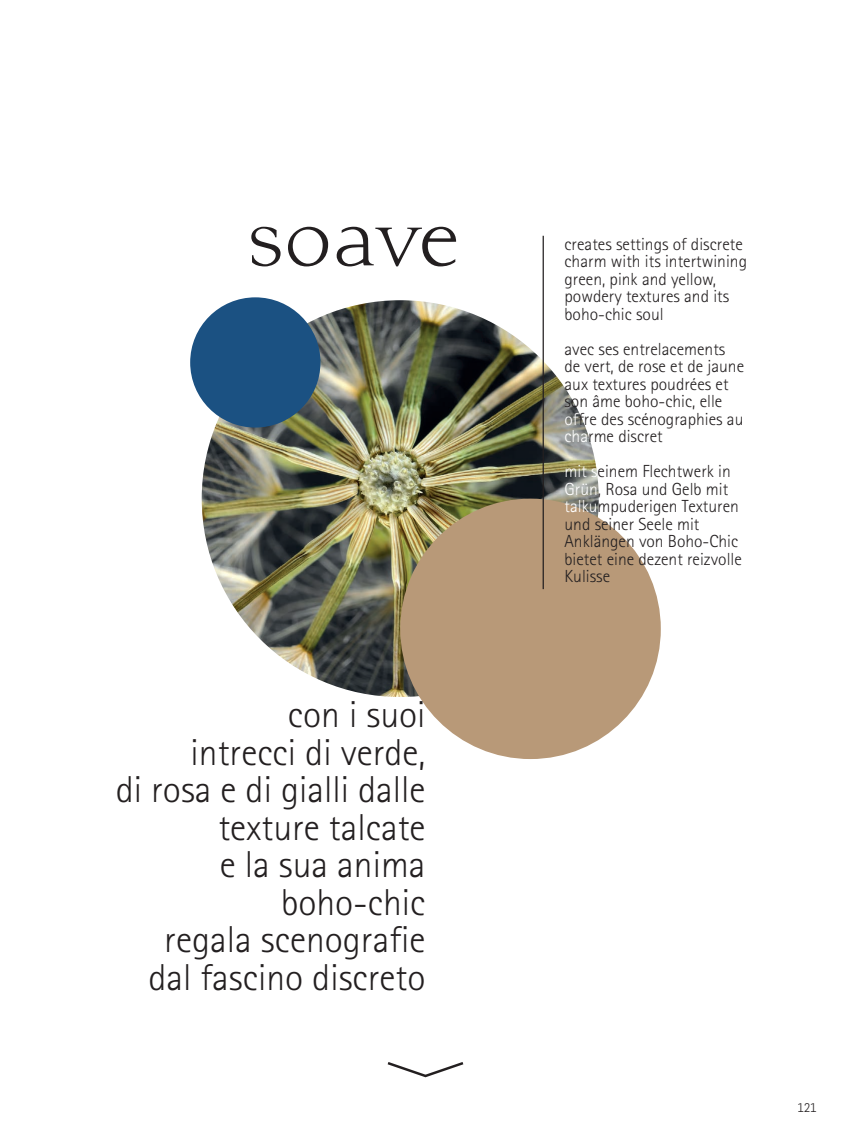
<style>
.page{position:relative;width:851px;height:1134px;background:#fff}
.page>*{position:absolute;margin:0;border:0;box-sizing:border-box;transform-origin:0 0}
.t1{font:60px "typo 3";letter-spacing:.06em;color:#231f20}
.t2{font:300 37.5px/37.5px "Rotis Sans Serif";color:#231f20;text-align:right}
.t3{font:300 17.5px/17.5px "Rotis Sans Serif";color:#231f20}
.t4{font:12.5px "Abel";color:#231f20}
.s1{color:#fff}
</style>
<div class="page">
<img style="left:202px;top:300px;width:396px;height:397px;border-radius:198px">
<svg style="left:387px;top:1062px;width:77px;height:16px"></svg>
<div style="left:400px;top:499px;width:260px;height:260px;background:#b89978;border-radius:50%"></div>
<div style="left:190px;top:297px;width:130px;height:131px;background:#1b5182;border-radius:50%"></div>
<hr style="left:542px;top:236px;width:1px;height:353px;background:#231f20">
<p class="t1" style="left:248px;top:198px;width:211px">SOAVE</p>
<p class="t2" style="left:288px;top:696px;width:139px">con i suoi</p>
<p class="t2" style="left:191px;top:733px;width:236px">intrecci di verde,</p>
<p class="t2" style="left:116px;top:771px;width:311px">di rosa e di gialli dalle texture talcate</p>
<p class="t2" style="left:220px;top:846px;width:207px">e la sua anima</p>
<p class="t2" style="left:281px;top:883px;width:146px">boho-chic</p>
<p class="t2" style="left:164px;top:921px;width:263px">regala scenografie</p>
<p class="t2" style="left:148px;top:958px;width:278px">dal fascino discreto</p>
<p class="t3" style="left:564px;top:235px;width:184px">creates settings of discrete charm with its intertwining green, pink and yellow, powdery textures and its boho-chic soul</p>
<p class="t3" style="left:564px;top:340px;width:181px">avec ses entrelacements de vert, de rose et de jaune aux textures poudrées et son âme boho-chic, elle <span class="s1">of</span>fre des scénographies au <span class="s1">cha</span>rme discret</p>
<p class="t3" style="left:564px;top:463px;width:179px"><span class="s1">mit s</span>einem Flechtwerk in<br><span class="s1">Grün</span>, Rosa und Gelb mit <span class="s1">talku</span>mpuderigen Texturen und seiner Seele mit<br>Anklängen von Boho-Chic bietet eine dezent reizvolle<br>Kulisse</p>
<p class="t4" style="left:797px;top:1100px;width:21px">121</p>
</div>
